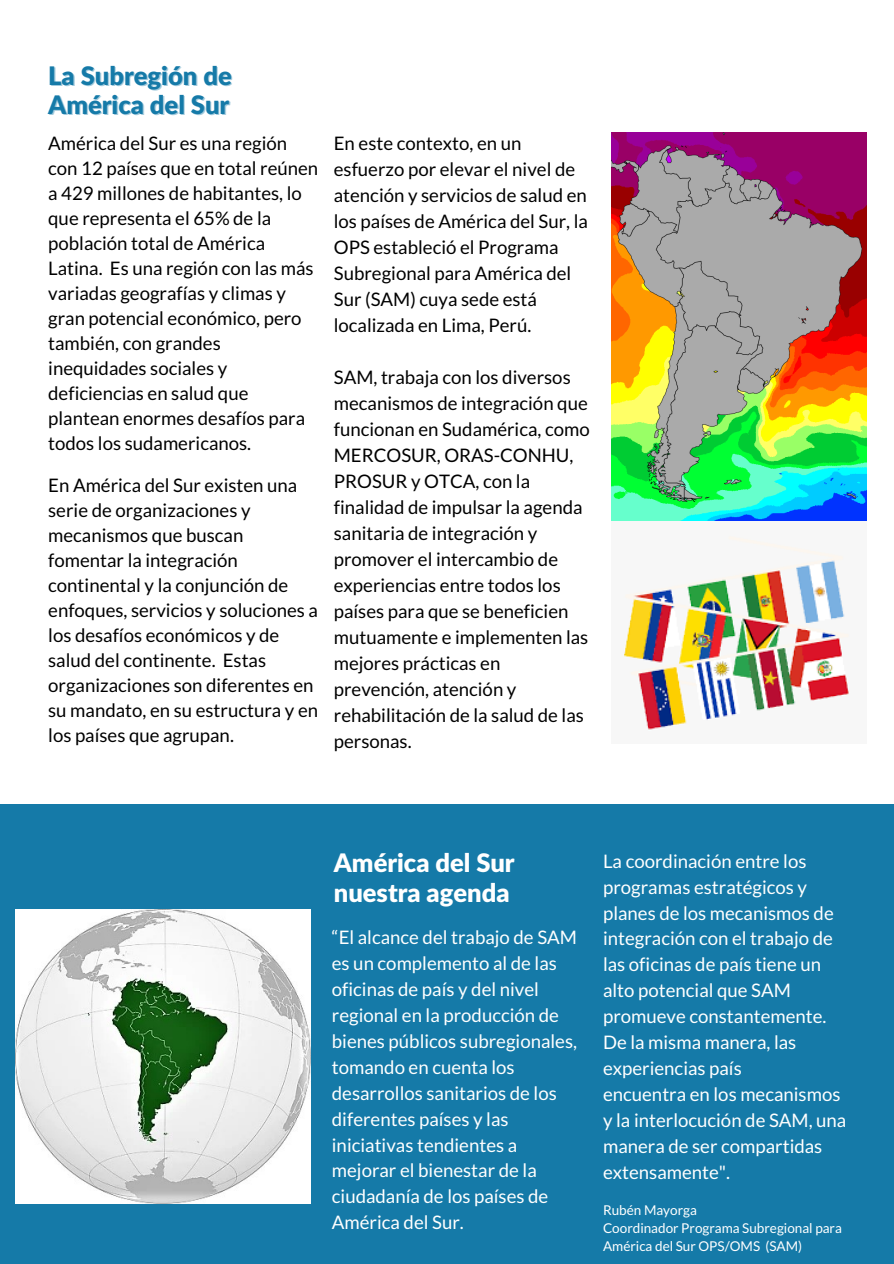
<style>
.page{position:relative;width:894px;height:1264px;background:#fff}
.page>*{position:absolute;margin:0;border:0;box-sizing:border-box;transform-origin:0 0}
.t1{font:900 25.5px/29.2px "Lato Latin";color:#fff}
.t2{font:900 25.5px/29.2px "Lato Latin";color:#157aa8}
.t3{font:18.6px/25px "Lato";color:#000}
.t4{font:18.6px/26px "Lato";color:#fff}
.t5{font:13.5px/18px "Lato";color:#fff}
</style>
<div class="page">
<img style="left:611px;top:133px;width:255px;height:388px">
<div style="left:0;top:804px;width:893px;height:459px;background:#157aa8"></div>
<img style="left:16px;top:909px;width:294px;height:294px">
<img style="left:624px;top:536px;width:225px;height:194px">
<h1 class="t2" style="left:48px;top:63px;width:185px">La Subregión de<br>América del Sur</h1>
<p class="t3" style="left:48px;top:130px;width:271px">América del Sur es una región con 12 países que en total reúnen a 429 millones de habitantes, lo que representa el 65% de la población total de América<br>Latina. Es una región con las más variadas geografías y climas y gran potencial económico, pero también, con grandes inequidades sociales y deficiencias en salud que plantean enormes desafíos para todos los sudamericanos.</p>
<p class="t3" style="left:48px;top:472px;width:271px">En América del Sur existen una serie de organizaciones y mecanismos que buscan fomentar la integración continental y la conjunción de enfoques, servicios y soluciones a los desafíos económicos y de salud del continente. Estas organizaciones son diferentes en su mandato, en su estructura y en los países que agrupan.</p>
<p class="t3" style="left:334px;top:130px;width:255px;line-height:26px">En este contexto, en un esfuerzo por elevar el nivel de atención y servicios de salud en los países de América del Sur, la<br>OPS estableció el Programa<br>Subregional para América del<br>Sur (SAM) cuya sede está localizada en Lima, Perú.</p>
<p class="t3" style="left:334px;top:364px;width:257px;line-height:26px">SAM, trabaja con los diversos mecanismos de integración que funcionan en Sudamérica, como<br>MERCOSUR, ORAS-CONHU,<br>PROSUR y OTCA, con la finalidad de impulsar la agenda sanitaria de integración y promover el intercambio de experiencias entre todos los países para que se beneficien mutuamente e implementen las mejores prácticas en prevención, atención y rehabilitación de la salud de las personas.</p>
<h1 class="t1" style="left:334px;top:850px;width:182px">América del Sur nuestra agenda</h1>
<p class="t4" style="left:332px;top:923px;width:246px">“El alcance del trabajo de SAM es un complemento al de las oficinas de país y del nivel regional en la producción de bienes públicos subregionales, tomando en cuenta los desarrollos sanitarios de los diferentes países y las iniciativas tendientes a mejorar el bienestar de la ciudadanía de los países de<br>América del Sur.</p>
<p class="t4" style="left:603px;top:847px;width:245px">La coordinación entre los programas estratégicos y planes de los mecanismos de integración con el trabajo de las oficinas de país tiene un alto potencial que SAM promueve constantemente.<br>De la misma manera, las experiencias país<br>encuentra en los mecanismos y la interlocución de SAM, una manera de ser compartidas extensamente".</p>
<p class="t5" style="left:603px;top:1200px;width:240px">Rubén Mayorga<br>Coordinador Programa Subregional para<br>América del Sur OPS/OMS (SAM)</p>
</div>
